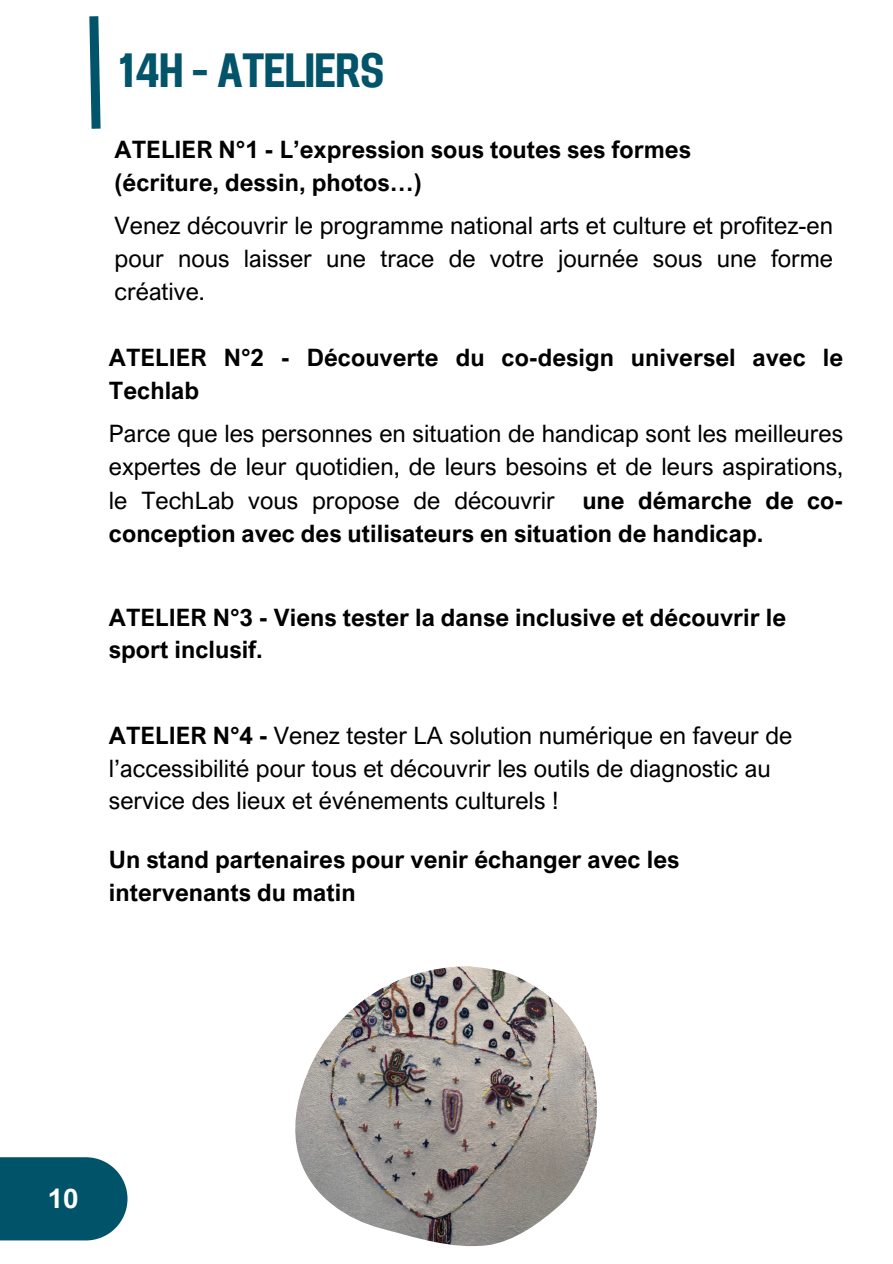
<style>
.page{position:relative;width:893px;height:1264px;background:#fff}
.page>*{position:absolute;margin:0;border:0;box-sizing:border-box;transform-origin:0 0}
.t1{font:48px "Adirek Sans 700";color:#02546a}
.t2{font:700 27px "Arial Nova";color:#fff}
.t3{font:24px/33.2px "Arial Nova";color:#000;text-align:justify}
.t4{font:700 24px/33.2px "Arial Nova";color:#000}
.s1{font-weight:700}
</style>
<div class="page">
<svg style="left:89px;top:16px;width:12px;height:113px"></svg>
<img style="left:295px;top:966px;width:302px;height:280px">
<div style="left:0;top:1157px;width:127px;height:83px;background:#01536a"></div>
<h2 class="t1" style="left:120px;top:42px;width:266px">14H - ATELIERS</h2>
<p class="t4" style="left:115px;top:132px;width:577px">ATELIER N°1 - L’expression sous toutes ses formes (écriture, dessin, photos…)</p>
<h2 class="t3" style="left:115px;top:208px;width:719px">Venez découvrir le programme national arts et culture et profitez-en pour nous laisser une trace de votre journée sous une forme créative.</h2>
<h2 class="t4" style="left:109px;top:340px;width:735px">ATELIER N°2 - Découverte du co-design universel avec le<br>Techlab</h2>
<p class="t3" style="left:109px;top:416px;width:735px">Parce que les personnes en situation de handicap sont les meilleures expertes de leur quotidien, de leurs besoins et de leurs aspirations, le TechLab vous propose de découvrir <span class="s1">une démarche de co&shy;conception avec des utilisateurs en situation de handicap.</span></p>
<p class="t4" style="left:109px;top:600px;width:678px;line-height:32.7px">ATELIER N°3 - Viens tester la danse inclusive et découvrir le sport inclusif.</p>
<p class="t3" style="left:109px;top:718px;width:684px;line-height:32.7px;text-align:left"><span class="s1">ATELIER N°4 -</span> Venez tester LA solution numérique en faveur de l’accessibilité pour tous et découvrir les outils de diagnostic au service des lieux et événements culturels !</p>
<p class="t4" style="left:109px;top:842px;width:572px;line-height:32.7px">Un stand partenaires pour venir échanger avec les intervenants du matin</p>
<p class="t2" style="left:48px;top:1181px;width:32px">10</p>
</div>
